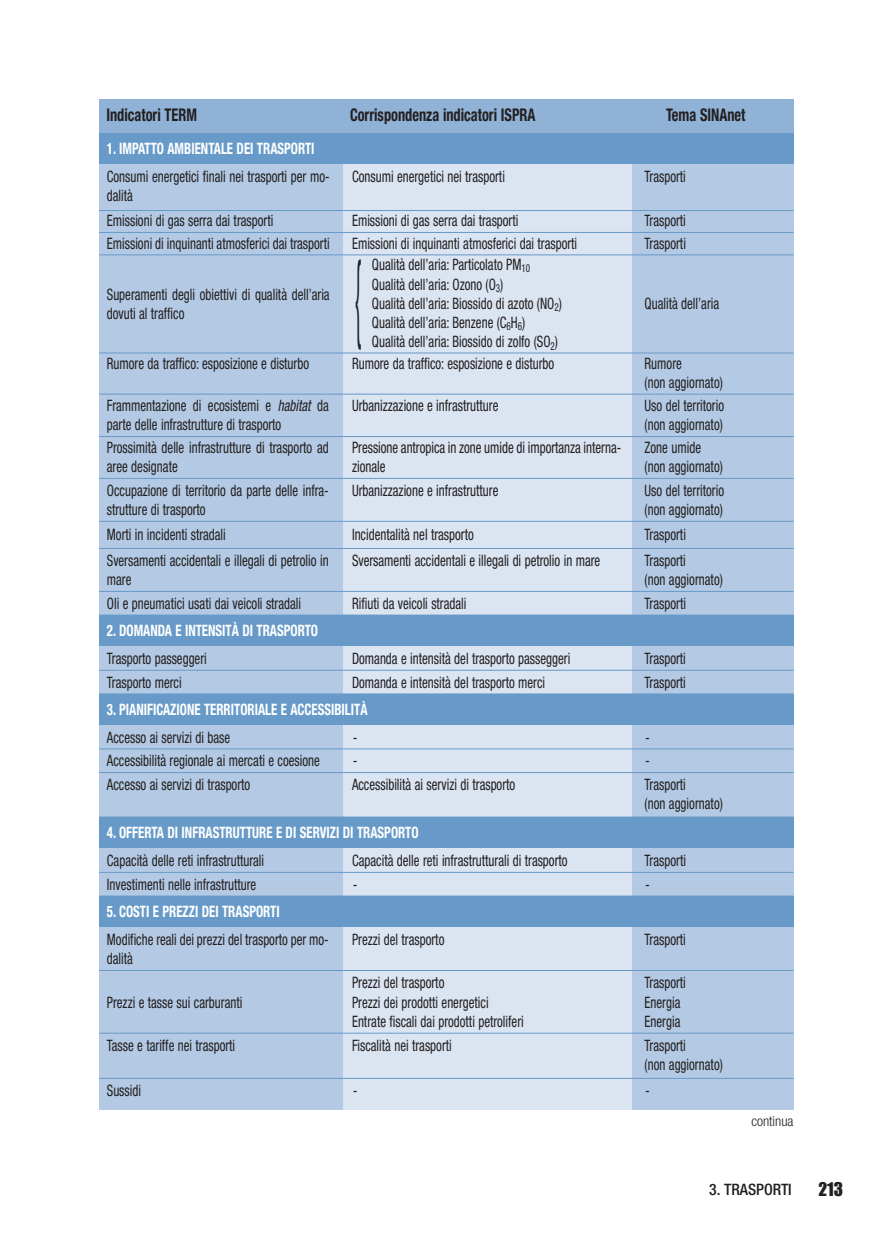
<style>
.page{position:relative;width:893px;height:1241px;background:#fff}
.page>*{position:absolute;margin:0;border:0;box-sizing:border-box;transform-origin:0 0}
.t1{font:300 98px "Helvetica Neue";color:#231f20;scale:.25 1}
.t2{font:700 condensed 17.5px "Helvetica Neue";color:#231f20;scale:.82 1}
.t3{font:17.5px "Impact";color:#231f20}
.t4{font:condensed 15.75px/19.2px "Helvetica Neue";color:#231f20;scale:.82 1}
.t5{font:700 condensed 15.75px "Helvetica Neue";color:#fff;scale:.82 1}
.t6{font:500 condensed 15.75px "Helvetica Neue";color:#231f20}
.t7{font:italic condensed 15.75px "Helvetica Neue";color:#231f20;scale:.82 1}
.t8{font:300 condensed 14px "Helvetica Neue";color:#231f20}
.s1{font-style:italic}
</style>
<div class="page">
<svg style="left:342px;top:164px;width:290px;height:945px;background:#d2dfee"></svg>
<div style="left:99px;top:129px;width:243px;height:980px;background:#b4cae4"></div>
<div style="left:632px;top:129px;width:161px;height:980px;background:#b4cae4"></div>
<div style="left:99px;top:100px;width:694px;height:33px;background:#90b2d7"></div>
<hr style="left:99px;top:210px;width:694px;height:1px;background:#679ac8">
<hr style="left:99px;top:232px;width:694px;height:1px;background:#679ac8">
<hr style="left:99px;top:254px;width:694px;height:1px;background:#679ac8">
<hr style="left:99px;top:394px;width:694px;height:1px;background:#679ac8">
<hr style="left:99px;top:436px;width:694px;height:1px;background:#679ac8">
<hr style="left:99px;top:478px;width:694px;height:1px;background:#679ac8">
<hr style="left:99px;top:521px;width:694px;height:1px;background:#679ac8">
<hr style="left:99px;top:548px;width:694px;height:1px;background:#679ac8">
<hr style="left:99px;top:591px;width:694px;height:1px;background:#679ac8">
<hr style="left:99px;top:614px;width:694px;height:1px;background:#679ac8">
<hr style="left:99px;top:670px;width:694px;height:1px;background:#679ac8">
<hr style="left:99px;top:693px;width:694px;height:1px;background:#679ac8">
<hr style="left:99px;top:352px;width:694px;height:1px;background:#679ac8">
<div style="left:99px;top:133px;width:694px;height:31px;background:#679ac8"></div>
<div style="left:99px;top:615px;width:694px;height:31px;background:#679ac8"></div>
<hr style="left:99px;top:748px;width:694px;height:1px;background:#679ac8">
<hr style="left:99px;top:772px;width:694px;height:1px;background:#679ac8">
<hr style="left:99px;top:816px;width:694px;height:1px;background:#679ac8">
<hr style="left:99px;top:1077px;width:694px;height:1px;background:#679ac8">
<div style="left:99px;top:694px;width:694px;height:30px;background:#679ac8"></div>
<hr style="left:99px;top:872px;width:694px;height:1px;background:#679ac8">
<hr style="left:99px;top:895px;width:694px;height:1px;background:#679ac8">
<div style="left:99px;top:817px;width:694px;height:31px;background:#679ac8"></div>
<hr style="left:99px;top:970px;width:694px;height:1px;background:#679ac8">
<hr style="left:99px;top:1032px;width:694px;height:1px;background:#679ac8">
<div style="left:99px;top:896px;width:694px;height:30px;background:#679ac8"></div>
<p class="t2" style="left:106px;top:109px;width:112px">Indicatori TERM</p>
<p class="t2" style="left:350px;top:109px;width:228px">Corrispondenza indicatori ISPRA</p>
<p class="t2" style="left:666px;top:109px;width:98px">Tema SINAnet</p>
<p class="t5" style="left:107px;top:143px;width:255px">1. IMPATTO AMBIENTALE DEI TRASPORTI</p>
<p class="t4" style="left:107px;top:168px;width:273px">Consumi energetici finali nei trasporti per mo&shy;dalità</p>
<p class="t4" style="left:352px;top:168px;width:188px">Consumi energetici nei trasporti</p>
<p class="t4" style="left:645px;top:168px;width:52px">Trasporti</p>
<p class="t4" style="left:107px;top:212px;width:204px">Emissioni di gas serra dai trasporti</p>
<p class="t4" style="left:352px;top:212px;width:204px">Emissioni di gas serra dai trasporti</p>
<p class="t4" style="left:645px;top:212px;width:52px">Trasporti</p>
<p class="t4" style="left:107px;top:234px;width:273px">Emissioni di inquinanti atmosferici dai trasporti</p>
<p class="t4" style="left:352px;top:234px;width:276px">Emissioni di inquinanti atmosferici dai trasporti</p>
<p class="t4" style="left:645px;top:234px;width:52px">Trasporti</p>
<p class="t4" style="left:107px;top:286px;width:273px">Superamenti degli obiettivi di qualità dell’aria dovuti al traffico</p>
<h1 class="t1" style="left:354px;top:260px;width:34px">{</h1>
<p class="t4" style="left:372px;top:256px;width:233px">Qualità dell’aria: Particolato PM<sub>10<br></sub>Qualità dell’aria: Ozono (O<sub>3</sub>)<br>Qualità dell’aria: Biossido di azoto (NO<sub>2</sub>)<br>Qualità dell’aria: Benzene (C<sub>6</sub>H<sub>6</sub>)<br>Qualità dell’aria: Biossido di zolfo (SO<sub>2</sub>)</p>
<p class="t4" style="left:645px;top:295px;width:93px">Qualità dell’aria</p>
<p class="t4" style="left:107px;top:354px;width:248px">Rumore da traffico: esposizione e disturbo</p>
<p class="t4" style="left:352px;top:354px;width:248px">Rumore da traffico: esposizione e disturbo</p>
<p class="t4" style="left:645px;top:354px;width:97px">Rumore<br>(non aggiornato)</p>
<p class="t4" style="left:107px;top:397px;width:272px">Frammentazione di ecosistemi e <span class="s1">habitat</span> da parte delle infrastrutture di trasporto</p>
<p class="t4" style="left:352px;top:397px;width:180px">Urbanizzazione e infrastrutture</p>
<p class="t4" style="left:645px;top:397px;width:98px">Uso del territorio (non aggiornato)</p>
<p class="t4" style="left:107px;top:439px;width:272px">Prossimità delle infrastrutture di trasporto ad aree designate</p>
<p class="t4" style="left:352px;top:439px;width:330px">Pressione antropica in zone umide di importanza interna&shy;zionale</p>
<p class="t4" style="left:645px;top:439px;width:97px">Zone umide (non aggiornato)</p>
<p class="t4" style="left:107px;top:482px;width:272px">Occupazione di territorio da parte delle infra&shy;strutture di trasporto</p>
<p class="t4" style="left:352px;top:482px;width:180px">Urbanizzazione e infrastrutture</p>
<p class="t4" style="left:645px;top:482px;width:98px">Uso del territorio (non aggiornato)</p>
<p class="t4" style="left:107px;top:526px;width:147px">Morti in incidenti stradali</p>
<p class="t4" style="left:352px;top:526px;width:150px">Incidentalità nel trasporto</p>
<p class="t4" style="left:645px;top:526px;width:52px">Trasporti</p>
<p class="t4" style="left:107px;top:552px;width:272px">Sversamenti accidentali e illegali di petrolio in mare</p>
<p class="t4" style="left:352px;top:552px;width:304px">Sversamenti accidentali e illegali di petrolio in mare</p>
<p class="t4" style="left:645px;top:552px;width:97px">Trasporti<br>(non aggiornato)</p>
<p class="t4" style="left:107px;top:594px;width:238px">Oli e pneumatici usati dai veicoli stradali</p>
<p class="t4" style="left:352px;top:594px;width:141px">Rifiuti da veicoli stradali</p>
<p class="t4" style="left:645px;top:594px;width:52px">Trasporti</p>
<p class="t5" style="left:107px;top:625px;width:259px">2. DOMANDA E INTENSITÀ DI TRASPORTO</p>
<p class="t4" style="left:107px;top:650px;width:123px">Trasporto passeggeri</p>
<p class="t4" style="left:352px;top:650px;width:268px">Domanda e intensità del trasporto passeggeri</p>
<p class="t4" style="left:645px;top:650px;width:52px">Trasporti</p>
<p class="t4" style="left:107px;top:673px;width:93px">Trasporto merci</p>
<p class="t4" style="left:352px;top:673px;width:237px">Domanda e intensità del trasporto merci</p>
<p class="t4" style="left:645px;top:673px;width:52px">Trasporti</p>
<p class="t5" style="left:107px;top:703px;width:319px">3. PIANIFICAZIONE TERRITORIALE E ACCESSIBILITÀ</p>
<p class="t4" style="left:107px;top:728px;width:152px">Accesso ai servizi di base</p>
<p class="t7" style="left:352px;top:731px;width:10px">-</p>
<p class="t7" style="left:645px;top:731px;width:10px">-</p>
<p class="t4" style="left:107px;top:752px;width:261px">Accessibilità regionale ai mercati e coesione</p>
<p class="t7" style="left:352px;top:754px;width:10px">-</p>
<p class="t7" style="left:645px;top:754px;width:10px">-</p>
<p class="t4" style="left:107px;top:775px;width:176px">Accesso ai servizi di trasporto</p>
<p class="t4" style="left:352px;top:775px;width:201px">Accessibilità ai servizi di trasporto</p>
<p class="t4" style="left:645px;top:775px;width:97px">Trasporti<br>(non aggiornato)</p>
<p class="t5" style="left:107px;top:827px;width:381px">4. OFFERTA DI INFRASTRUTTURE E DI SERVIZI DI TRASPORTO</p>
<p class="t4" style="left:107px;top:852px;width:193px">Capacità delle reti infrastrutturali</p>
<p class="t4" style="left:352px;top:852px;width:264px">Capacità delle reti infrastrutturali di trasporto</p>
<p class="t4" style="left:645px;top:852px;width:52px">Trasporti</p>
<p class="t4" style="left:107px;top:875px;width:184px">Investimenti nelle infrastrutture</p>
<p class="t7" style="left:352px;top:878px;width:10px">-</p>
<p class="t7" style="left:645px;top:878px;width:10px">-</p>
<p class="t5" style="left:107px;top:905px;width:212px">5. COSTI E PREZZI DEI TRASPORTI</p>
<p class="t4" style="left:107px;top:930px;width:272px">Modifiche reali dei prezzi del trasporto per mo&shy;dalità</p>
<p class="t4" style="left:352px;top:930px;width:114px">Prezzi del trasporto</p>
<p class="t4" style="left:645px;top:930px;width:52px">Trasporti</p>
<p class="t4" style="left:107px;top:993px;width:167px">Prezzi e tasse sui carburanti</p>
<p class="t4" style="left:352px;top:974px;width:211px">Prezzi del trasporto<br>Prezzi dei prodotti energetici<br>Entrate fiscali dai prodotti petroliferi</p>
<p class="t4" style="left:645px;top:974px;width:52px">Trasporti<br>Energia<br>Energia</p>
<p class="t4" style="left:107px;top:1037px;width:158px">Tasse e tariffe nei trasporti</p>
<p class="t4" style="left:352px;top:1037px;width:123px">Fiscalità nei trasporti</p>
<p class="t4" style="left:645px;top:1037px;width:97px">Trasporti<br>(non aggiornato)</p>
<p class="t4" style="left:107px;top:1081px;width:43px">Sussidi</p>
<p class="t7" style="left:352px;top:1084px;width:10px">-</p>
<p class="t7" style="left:645px;top:1084px;width:10px">-</p>
<p class="t8" style="left:751px;top:1116px;width:44px">continua</p>
<p class="t6" style="left:709px;top:1183px;width:84px">3. TRASPORTI</p>
<p class="t3" style="left:818px;top:1183px;width:26px">213</p>
</div>
